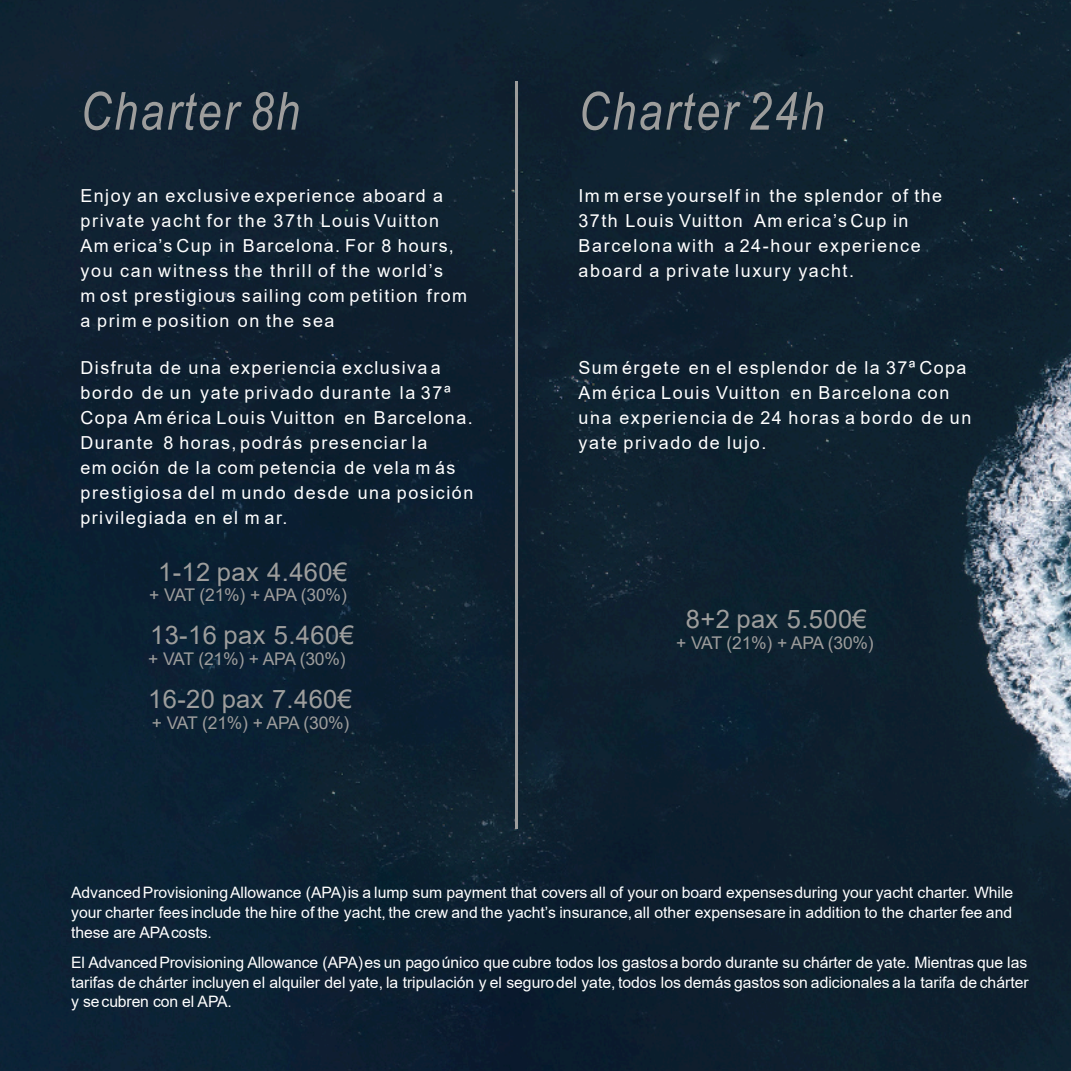
<style>
.page{position:relative;width:1071px;height:1071px;background:#0f2131}
.page>*{position:absolute;margin:0;border:0;box-sizing:border-box;transform-origin:0 0}
.t1{font:italic 52.5px "Arial Narrow";letter-spacing:.045em;color:#9d9d9c}
.t2{font:25.55px "Arial";letter-spacing:.015em;color:#9d9d9c}
.t3{font:17.85px/24.8px "Arial";letter-spacing:.08em;color:#fff}
.t4{font:17.5px "Arial";letter-spacing:-.045em;color:#9d9d9c}
.t5{font:15.75px/19.6px "Arial";color:#fff;text-align:justify}
</style>
<div class="page">
<hr style="left:515px;top:81px;width:2px;height:748px;background:#9d9d9c">
<h1 class="t1" style="left:81px;top:91px;width:221px">Charter 8h</h1>
<p class="t3" style="left:81px;top:185px;width:388px">Enjoy an exclusive experience aboard a private yacht for the 37th Louis Vuitton Am erica’s Cup in Barcelona. For 8 hours, you can witness the thrill of the world’s<br>m ost prestigious sailing com petition from a prim e position on the sea</p>
<p class="t3" style="left:81px;top:357px;width:394px">Disfruta de una experiencia exclusiva a bordo de un yate privado durante la 37ª Copa Am érica Louis Vuitton en Barcelona.<br>Durante 8 horas, podrás presenciar la<br>em oción de la com petencia de vela m ás prestigiosa del m undo desde una posición privilegiada en el m ar.</p>
<h2 class="t2" style="left:158px;top:562px;width:191px">1-12 pax 4.460€</h2>
<p class="t4" style="left:149px;top:589px;width:199px">+ VAT (21%) + APA (30%)</p>
<h2 class="t2" style="left:150px;top:626px;width:205px">13-16 pax 5.460€</h2>
<p class="t4" style="left:148px;top:653px;width:199px">+ VAT (21%) + APA (30%)</p>
<h2 class="t2" style="left:148px;top:689px;width:205px">16-20 pax 7.460€</h2>
<p class="t4" style="left:152px;top:716px;width:199px">+ VAT (21%) + APA (30%)</p>
<h1 class="t1" style="left:579px;top:91px;width:247px">Charter 24h</h1>
<p class="t3" style="left:579px;top:185px;width:365px">Im m erse yourself in the splendor of the 37th Louis Vuitton Am erica’s Cup in Barcelona with a 24-hour experience aboard a private luxury yacht.</p>
<p class="t3" style="left:579px;top:357px;width:394px">Sum érgete en el esplendor de la 37ª Copa Am érica Louis Vuitton en Barcelona con una experiencia de 24 horas a bordo de un yate privado de lujo.</p>
<h2 class="t2" style="left:686px;top:610px;width:182px">8+2 pax 5.500€</h2>
<p class="t4" style="left:676px;top:636px;width:199px">+ VAT (21%) + APA (30%)</p>
<p class="t5" style="left:71px;top:884px;width:944px">Advanced Provisioning Allowance (APA)is a lump sum payment that covers all of your on board expensesduring your yacht charter. While your charter fees include the hire of the yacht, the crew and the yacht’s insurance, all other expensesare in addition to the charter fee and these are APA costs.</p>
<p class="t5" style="left:71px;top:954px;width:959px">El Advanced Provisioning Allowance (APA)es un pago único que cubre todos los gastos a bordo durante su chárter de yate. Mientras que las tarifas de chárter incluyen el alquiler del yate, la tripulación y el segurodel yate, todos los demás gastos son adicionales a la tarifa de chárter y se cubren con el APA.</p>
</div>
